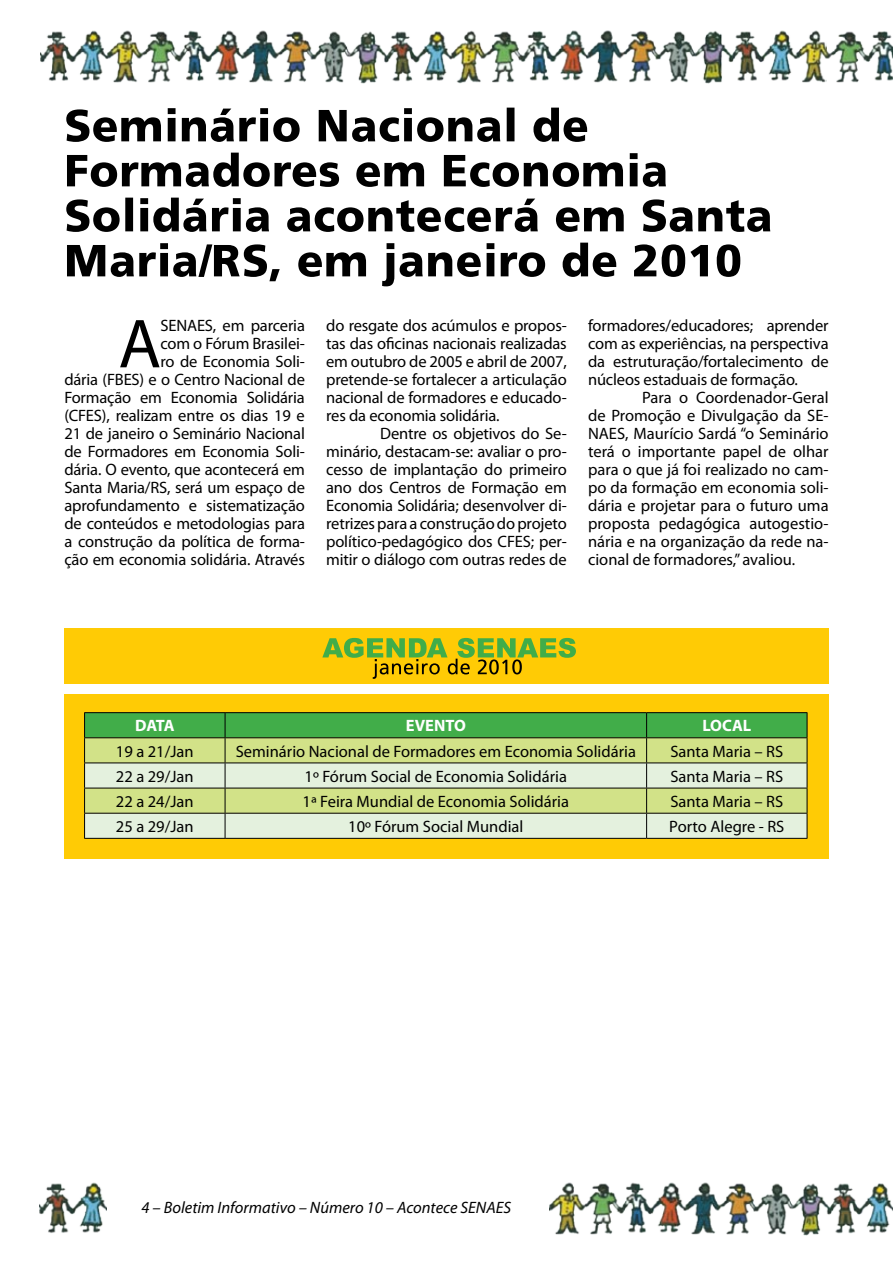
<style>
.page{position:relative;width:893px;height:1263px;background:#fff}
.page>*{position:absolute;margin:0;border:0;box-sizing:border-box;transform-origin:0 0}
.t1{font:69.9px "Myriad Pro";color:#000}
.t2{font:16.5px/18px "Myriad Pro";letter-spacing:-.01em;color:#000;text-align:justify}
.t3{font:italic 16.5px "Myriad Pro";color:#000}
.t4{font:700 16.5px "Myriad Pro";color:#fff}
</style>
<div class="page">
<img style="left:41px;top:30px;width:782px;height:54px">
<img style="left:823px;top:31px;width:70px;height:52px">
<img style="left:549px;top:1182px;width:344px;height:53px">
<img style="left:39px;top:1182px;width:68px;height:51px">
<svg style="left:67px;top:243px;width:673px;height:43px"></svg>
<svg style="left:66px;top:198px;width:704px;height:34px"></svg>
<svg style="left:67px;top:153px;width:599px;height:34px"></svg>
<svg style="left:66px;top:108px;width:521px;height:34px"></svg>
<div style="left:64px;top:694px;width:765px;height:165px;background:#ffcb05"></div>
<div style="left:64px;top:628px;width:765px;height:55px;background:#ffcb05"></div>
<svg style="left:322px;top:638px;width:254px;height:41px"></svg>
<hr style="left:84px;top:712px;width:141px;height:1px;background:#000">
<hr style="left:225px;top:712px;width:422px;height:1px;background:#000">
<hr style="left:647px;top:712px;width:160px;height:1px;background:#000">
<svg style="left:84px;top:713px;width:724px;height:125px"></svg>
<hr style="left:84px;top:838px;width:141px;height:1px;background:#000">
<hr style="left:225px;top:838px;width:422px;height:1px;background:#000">
<hr style="left:647px;top:838px;width:160px;height:1px;background:#000">
<p class="t2" style="left:64px;top:316px;width:242px;text-align:right">SENAES, em parceria<br>com o Fórum Brasilei-<br>ro de Economia Soli-<br>dária (FBES) e o Centro Nacional de<br>Formação em Economia Solidária (CFES), realizam entre os dias 19 e<br>21 de janeiro o Seminário Nacional de Formadores em Economia Soli&shy;dária. O evento, que acontecerá em<br>Santa Maria/RS, será um espaço de aprofundamento e sistematização de conteúdos e metodologias para a construção da política de forma&shy;ção em economia solidária. Através</p>
<p class="t2" style="left:326px;top:316px;width:242px">do resgate dos acúmulos e propos&shy;tas das oficinas nacionais realizadas em outubro de 2005 e abril de 2007, pretende-se fortalecer a articulação nacional de formadores e educado&shy;res da economia solidária.</p>
<h1 class="t1" style="left:118px;top:301px;width:44px">A</h1>
<p class="t2" style="left:326px;top:424px;width:242px;text-indent:54px">Dentre os objetivos do Se&shy;minário, destacam-se: avaliar o pro&shy;cesso de implantação do primeiro ano dos Centros de Formação em Economia Solidária; desenvolver di&shy;retrizes para a construção do projeto político-pedagógico dos CFES; per&shy;mitir o diálogo com outras redes de</p>
<p class="t2" style="left:588px;top:316px;width:242px">formadores/educadores; aprender com as experiências, na perspectiva da estruturação/fortalecimento de núcleos estaduais de formação.</p>
<p class="t2" style="left:588px;top:388px;width:242px;text-indent:54px">Para o Coordenador-Geral de Promoção e Divulgação da SE-NAES, Maurício Sardá “o Seminário terá o importante papel de olhar para o que já foi realizado no cam&shy;po da formação em economia soli&shy;dária e projetar para o futuro uma proposta pedagógica autogestio&shy;nária e na organização da rede na&shy;cional de formadores,” avaliou.</p>
<p class="t4" style="left:135px;top:715px;width:41px">DATA</p>
<p class="t4" style="left:406px;top:715px;width:62px">EVENTO</p>
<p class="t4" style="left:702px;top:715px;width:50px">LOCAL</p>
<p class="t2" style="left:116px;top:742px;width:79px">19 a 21/Jan</p>
<p class="t2" style="left:236px;top:742px;width:402px">Seminário Nacional de Formadores em Economia Solidária</p>
<p class="t2" style="left:670px;top:742px;width:114px">Santa Maria – RS</p>
<p class="t2" style="left:116px;top:767px;width:79px">22 a 29/Jan</p>
<p class="t2" style="left:305px;top:767px;width:264px">1º Fórum Social de Economia Solidária</p>
<p class="t2" style="left:670px;top:767px;width:114px">Santa Maria – RS</p>
<p class="t2" style="left:116px;top:792px;width:79px">22 a 24/Jan</p>
<p class="t2" style="left:303px;top:792px;width:268px">1ª Feira Mundial de Economia Solidária</p>
<p class="t2" style="left:670px;top:792px;width:114px">Santa Maria – RS</p>
<p class="t2" style="left:116px;top:817px;width:79px">25 a 29/Jan</p>
<p class="t2" style="left:348px;top:817px;width:177px">10º Fórum Social Mundial</p>
<p class="t2" style="left:669px;top:817px;width:117px">Porto Alegre - RS</p>
<p class="t3" style="left:141px;top:1197px;width:371px">4 – Boletim Informativo – Número 10 – Acontece SENAES</p>
</div>
